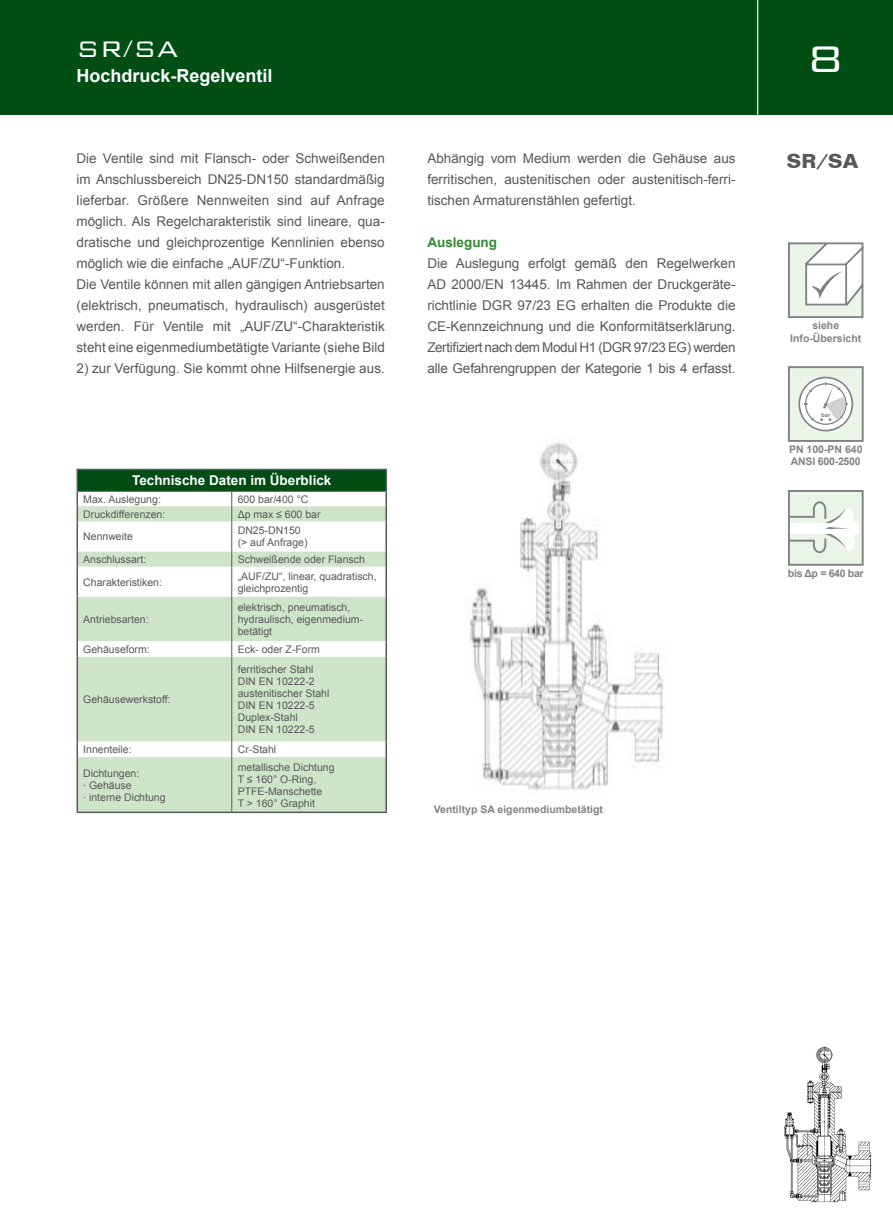
<style>
.page{position:relative;width:893px;height:1212px;background:#fff}
.page>*{position:absolute;margin:0;border:0;box-sizing:border-box;transform-origin:0 0}
.t1{font:300 49.5px "Bank Gothic BT";color:#fff}
.t2{font:300 30px "Bank Gothic BT";color:#fff}
.t3{font:700 19.5px "Folio BT";color:#57585a}
.t4{font:700 18px "Arial";color:#fff}
.t5{font:13.5px/21px "Arial";color:#57585a;text-align:justify}
.t6{font:700 13.5px "Arial";color:#fff}
.t7{font:700 13.5px "Arial";color:#318b34}
.t8{font:10.5px/12px "Arial";color:#57585a}
.t9{font:700 10.5px/12.6px "Arial";color:#808285;text-align:center}
.t10{font:700 10.5px/12.6px "Arial";letter-spacing:-.02em;color:#808285}
.t11{font:700 10.5px "Arial";letter-spacing:-.03em;color:#808285}
.t12{font:700 6px "Arial";color:#808285}
</style>
<div class="page">
<div style="left:0;top:0;width:893px;height:115px;background:#004e14"></div>
<img style="left:470px;top:442px;width:194px;height:348px">
<hr style="left:757px;top:0;width:1px;height:115px;background:#c7e0bf">
<img style="left:784px;top:1047px;width:40px;height:107px">
<div style="left:77px;top:469px;width:309px;height:22px;background:#004d13"></div>
<div style="left:78px;top:506px;width:307px;height:305px;background:#cfe5c9"></div>
<svg style="left:78px;top:522px;width:307px;height:235px;fill:#cfe5c9"></svg>
<hr style="left:78px;top:491px;width:154px;height:1px;background:#57585a">
<hr style="left:232px;top:491px;width:153px;height:1px;background:#57585a">
<hr style="left:77px;top:469px;width:155px;height:1px;background:#57585a">
<hr style="left:232px;top:469px;width:155px;height:1px;background:#57585a">
<hr style="left:385px;top:470px;width:2px;height:21px;background:#57585a">
<svg style="left:385px;top:491px;width:2px;height:31px"></svg>
<hr style="left:385px;top:522px;width:2px;height:29px;background:#57585a">
<svg style="left:385px;top:551px;width:2px;height:16px"></svg>
<svg style="left:77px;top:470px;width:1px;height:126px"></svg>
<hr style="left:385px;top:567px;width:2px;height:29px;background:#57585a">
<hr style="left:77px;top:596px;width:1px;height:45px;background:#57585a">
<hr style="left:385px;top:596px;width:2px;height:45px;background:#57585a">
<svg style="left:77px;top:641px;width:1px;height:16px"></svg>
<svg style="left:385px;top:641px;width:2px;height:16px"></svg>
<hr style="left:77px;top:657px;width:1px;height:85px;background:#57585a">
<hr style="left:385px;top:657px;width:2px;height:85px;background:#57585a">
<svg style="left:77px;top:742px;width:1px;height:15px"></svg>
<svg style="left:385px;top:742px;width:2px;height:15px"></svg>
<hr style="left:77px;top:757px;width:1px;height:54px;background:#57585a">
<hr style="left:385px;top:757px;width:2px;height:54px;background:#57585a">
<svg style="left:231px;top:492px;width:1px;height:104px"></svg>
<hr style="left:231px;top:596px;width:1px;height:45px;background:#57585a">
<svg style="left:231px;top:641px;width:1px;height:16px"></svg>
<hr style="left:231px;top:657px;width:1px;height:85px;background:#57585a">
<svg style="left:231px;top:742px;width:1px;height:15px"></svg>
<hr style="left:231px;top:757px;width:1px;height:54px;background:#57585a">
<hr style="left:77px;top:811px;width:155px;height:2px;background:#57585a">
<hr style="left:232px;top:811px;width:155px;height:2px;background:#57585a">
<svg style="left:788px;top:242px;width:76px;height:77px"></svg>
<svg style="left:788px;top:490px;width:76px;height:76px"></svg>
<svg style="left:788px;top:366px;width:76px;height:76px"></svg>
<h2 class="t2" style="left:77px;top:33px;width:104px">SR/SA</h2>
<h3 class="t4" style="left:77px;top:64px;width:198px">Hochdruck-Regelventil</h3>
<h1 class="t1" style="left:807px;top:32px;width:39px">8</h1>
<p class="t5" style="left:77px;top:148px;width:310px">Die Ventile sind mit Flansch- oder Schweißenden</p>
<h3 class="t3" style="left:787px;top:149px;width:73px">SR/SA</h3>
<p class="t5" style="left:77px;top:169px;width:310px;text-align:left">im Anschlussbereich DN25-DN150 standardmäßig lieferbar. Größere Nennweiten sind auf Anfrage möglich. Als Regelcharakteristik sind lineare, qua&shy;dratische und gleichprozentige Kennlinien ebenso möglich wie die einfache „AUF/ZU“-Funktion.<br>Die Ventile können mit allen gängigen Antriebsarten (elektrisch, pneumatisch, hydraulisch) ausgerüstet werden. Für Ventile mit „AUF/ZU“-Charakteristik steht eine eigenmediumbetätigte Variante (siehe Bild</p>
<p class="t5" style="left:77px;top:358px;width:310px">2) zur Verfügung. Sie kommt ohne Hilfsenergie aus.</p>
<p class="t5" style="left:427px;top:148px;width:310px">Abhängig vom Medium werden die Gehäuse aus ferritischen, austenitischen oder austenitisch-ferri&shy;tischen Armaturenstählen gefertigt.</p>
<p class="t7" style="left:427px;top:233px;width:71px">Auslegung</p>
<p class="t5" style="left:427px;top:253px;width:310px">Die Auslegung erfolgt gemäß den Regelwerken AD 2000/EN 13445. Im Rahmen der Druckgeräte&shy;richtlinie DGR 97/23 EG erhalten die Produkte die CE-Kennzeichnung und die Konformitätserklärung.<br>Zertifiziert nach dem Modul H1 (DGR 97/23 EG) werden alle Gefahrengruppen der Kategorie 1 bis 4 erfasst.</p>
<p class="t9" style="left:790px;top:319px;width:73px">siehe<br>Info-Übersicht</p>
<p class="t12" style="left:821px;top:411px;width:11px">bar</p>
<p class="t6" style="left:132px;top:472px;width:201px">Technische Daten im Überblick</p>
<p class="t8" style="left:83px;top:493px;width:79px">Max. Auslegung:</p>
<p class="t8" style="left:238px;top:493px;width:72px">600 bar/400 °C</p>
<p class="t8" style="left:83px;top:508px;width:84px">Druckdifferenzen:</p>
<p class="t8" style="left:238px;top:508px;width:84px">Δp max ≤ 600 bar</p>
<p class="t8" style="left:83px;top:531px;width:51px">Nennweite</p>
<p class="t8" style="left:238px;top:525px;width:71px">DN25-DN150 (&gt; auf Anfrage)</p>
<p class="t8" style="left:83px;top:553px;width:65px">Anschlussart:</p>
<p class="t8" style="left:238px;top:553px;width:129px">Schweißende oder Flansch</p>
<p class="t8" style="left:83px;top:576px;width:80px">Charakteristiken:</p>
<p class="t8" style="left:238px;top:570px;width:140px">„AUF/ZU“, linear, quadratisch, gleichprozentig</p>
<p class="t8" style="left:83px;top:613px;width:67px">Antriebsarten:</p>
<p class="t8" style="left:238px;top:601px;width:127px">elektrisch, pneumatisch, hydraulisch, eigenmedium&shy;betätigt</p>
<p class="t8" style="left:83px;top:643px;width:68px">Gehäuseform:</p>
<p class="t8" style="left:238px;top:643px;width:84px">Eck- oder Z-Form</p>
<p class="t8" style="left:83px;top:693px;width:89px">Gehäusewerkstoff:</p>
<p class="t8" style="left:238px;top:663px;width:93px">ferritischer Stahl<br>DIN EN 10222-2 austenitischer Stahl<br>DIN EN 10222-5<br>Duplex-Stahl<br>DIN EN 10222-5</p>
<p class="t8" style="left:83px;top:744px;width:50px">Innenteile:</p>
<p class="t8" style="left:238px;top:744px;width:40px">Cr-Stahl</p>
<p class="t8" style="left:83px;top:767px;width:84px">Dichtungen:<br>· Gehäuse<br>· interne Dichtung</p>
<p class="t8" style="left:238px;top:761px;width:98px">metallische Dichtung<br>T ≤ 160° O-Ring,<br>PTFE-Manschette<br>T &gt; 160° Graphit</p>
<p class="t9" style="left:434px;top:803px;width:171px">Ventiltyp SA eigenmediumbetätigt</p>
<p class="t10" style="left:789px;top:443px;width:75px">PN 100-PN 640<br>ANSI 600-2500</p>
<p class="t11" style="left:788px;top:566px;width:77px">bis Δp = 640 bar</p>
</div>
